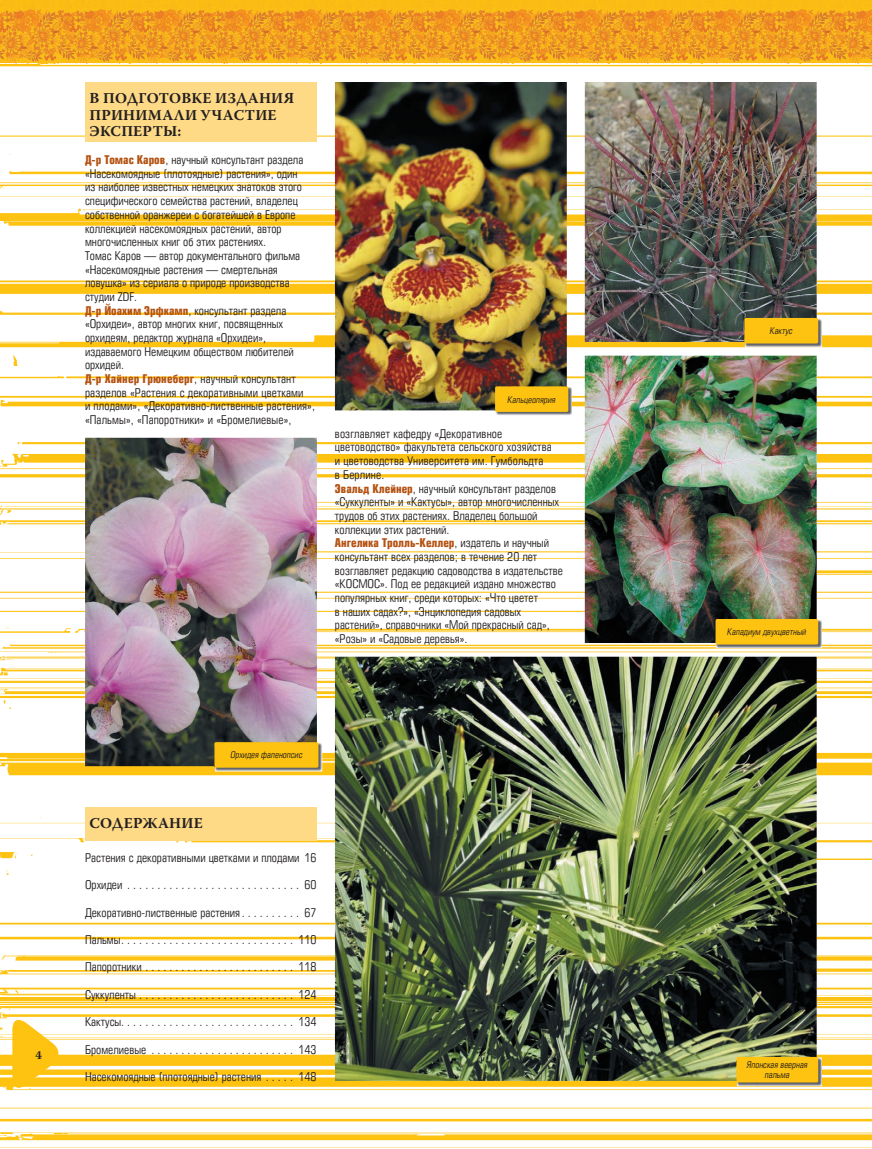
<style>
.page{position:relative;width:872px;height:1149px;background:#fff}
.page>*{position:absolute;margin:0;border:0;box-sizing:border-box;transform-origin:0 0}
.t1{font:700 15px/16.5px "Warnock Pro";letter-spacing:.01em;color:#231f20}
.t2{font:700 12px "Warnock Pro";color:#231f20}
.t3{font:11.7px/13.6px "Europe Cond";color:#231f20}
.t4{font:italic 9px/10.5px "Europe Cond";color:#231f20;text-align:center}
.s1{font-weight:700;color:#b45212}
</style>
<div class="page">
<img style="left:0;top:0;width:872px;height:1148px">
<img style="left:0;top:64px;width:127px;height:1px">
<img style="left:548px;top:64px;width:140px;height:1px">
<img style="left:267px;top:64px;width:141px;height:1px">
<img style="left:828px;top:64px;width:44px;height:1px">
<img style="left:127px;top:64px;width:140px;height:1px">
<img style="left:688px;top:64px;width:140px;height:1px">
<img style="left:408px;top:64px;width:140px;height:1px">
<div style="left:85px;top:82px;width:232px;height:60px;background:#feda87"></div>
<div style="left:85px;top:807px;width:232px;height:33px;background:#feda87"></div>
<img style="left:585px;top:355px;width:231px;height:287px">
<img style="left:85px;top:437px;width:232px;height:329px">
<img style="left:335px;top:82px;width:232px;height:328px">
<img style="left:585px;top:82px;width:231px;height:260px">
<img style="left:495px;top:387px;width:77px;height:28px">
<div style="left:496px;top:388px;width:71px;height:22px;background:#fec210"></div>
<div style="left:495px;top:386px;width:73px;height:26px;border:3px solid #fec210"></div>
<img style="left:716px;top:619px;width:106px;height:29px">
<div style="left:717px;top:620px;width:99px;height:22px;background:#fec210"></div>
<div style="left:715px;top:618px;width:103px;height:26px;border:3px solid #fec210"></div>
<img style="left:215px;top:742px;width:107px;height:29px">
<div style="left:216px;top:743px;width:101px;height:23px;background:#fec210"></div>
<div style="left:214px;top:742px;width:104px;height:25px;border:3px solid #fec210"></div>
<img style="left:745px;top:318px;width:77px;height:29px">
<div style="left:746px;top:319px;width:70px;height:23px;background:#fec210"></div>
<div style="left:744px;top:318px;width:74px;height:25px;border:3px solid #fec210"></div>
<img style="left:335px;top:656px;width:481px;height:424px">
<img style="left:737px;top:1057px;width:85px;height:28px">
<div style="left:738px;top:1058px;width:78px;height:22px;background:#fec210"></div>
<div style="left:736px;top:1056px;width:82px;height:26px;border:3px solid #fec210"></div>
<svg style="left:12px;top:1011px;width:54px;height:83px"></svg>
<p class="t2" style="left:35px;top:1047px;width:8px">4</p>
<p class="t1" style="left:90px;top:90px;width:206px">В ПОДГОТОВКЕ ИЗДАНИЯ<br>ПРИНИМАЛИ УЧАСТИЕ<br>ЭКСПЕРТЫ:</p>
<p class="t3" style="left:85px;top:153px;width:231px"><span class="s1">Д-р Томас Каров</span>, научный консультант раздела «Насекомоядные (плотоядные) растения», один<br>из наиболее известных немецких знатоков этого специфического семейства растений, владелец собственной оранжереи с богатейшей в Европе коллекцией насекомоядных растений, автор многочисленных книг об этих растениях.<br>Томас Каров — автор документального фильма «Насекомоядные растения — смертельная ловушка» из сериала о природе производства студии ZDF.<br><span class="s1">Д-р Йоахим Эрфкамп</span>, консультант раздела «Орхидеи», автор многих книг, посвященных орхидеям, редактор журнала «Орхидеи», издаваемого Немецким обществом любителей орхидей.<br><span class="s1">Д-р Хайнер Грюнеберг</span>, научный консультант разделов «Растения с декоративными цветками<br>и плодами», «Декоративно-лиственные растения», «Пальмы», «Папоротники» и «Бромелиевые»,</p>
<p class="t4" style="left:507px;top:394px;width:50px">Кальцеолярия</p>
<p class="t3" style="left:335px;top:426px;width:229px">возглавляет кафедру «Декоративное цветоводство» факультета сельского хозяйства<br>и цветоводства Университета им. Гумбольдта<br>в Берлине.<br><span class="s1">Эвальд Клейнер</span>, научный консультант разделов «Суккуленты» и «Кактусы», автор многочисленных трудов об этих растениях. Владелец большой коллекции этих растений.<br><span class="s1">Ангелика Тролль-Келлер</span>, издатель и научный консультант всех разделов; в течение 20 лет возглавляет редакцию садоводства в издательстве «КОСМОС». Под ее редакцией издано множество популярных книг, среди которых: «Что цветет<br>в наших садах?», «Энциклопедия садовых растений», справочники «Мой прекрасный сад», «Розы» и «Садовые деревья».</p>
<p class="t4" style="left:230px;top:749px;width:74px">Орхидея фаленопсис</p>
<p class="t1" style="left:90px;top:814px;width:115px">СОДЕРЖАНИЕ</p>
<p class="t3" style="left:85px;top:850px;width:233px">Растения с декоративными цветками и плодами 16</p>
<p class="t3" style="left:85px;top:877px;width:233px">Орхидеи . . . . . . . . . . . . . . . . . . . . . . . . . . . . . 60</p>
<p class="t3" style="left:85px;top:905px;width:233px">Декоративно-лиственные растения . . . . . . . . . . 67</p>
<p class="t3" style="left:85px;top:932px;width:233px">Пальмы . . . . . . . . . . . . . . . . . . . . . . . . . . . . . 110</p>
<p class="t3" style="left:85px;top:959px;width:233px">Папоротники . . . . . . . . . . . . . . . . . . . . . . . . . 118</p>
<p class="t3" style="left:85px;top:987px;width:233px">Суккуленты . . . . . . . . . . . . . . . . . . . . . . . . . . 124</p>
<p class="t3" style="left:85px;top:1014px;width:233px">Кактусы. . . . . . . . . . . . . . . . . . . . . . . . . . . . . 134</p>
<p class="t3" style="left:85px;top:1041px;width:233px">Бромелиевые . . . . . . . . . . . . . . . . . . . . . . . . 143</p>
<p class="t3" style="left:85px;top:1069px;width:233px">Насекомоядные (плотоядные) растения . . . . . 148</p>
<p class="t4" style="left:770px;top:325px;width:24px">Кактус</p>
<p class="t4" style="left:727px;top:626px;width:81px">Каладиум двухцветный</p>
<p class="t4" style="left:747px;top:1058px;width:62px">Японская веерная пальма</p>
</div>
